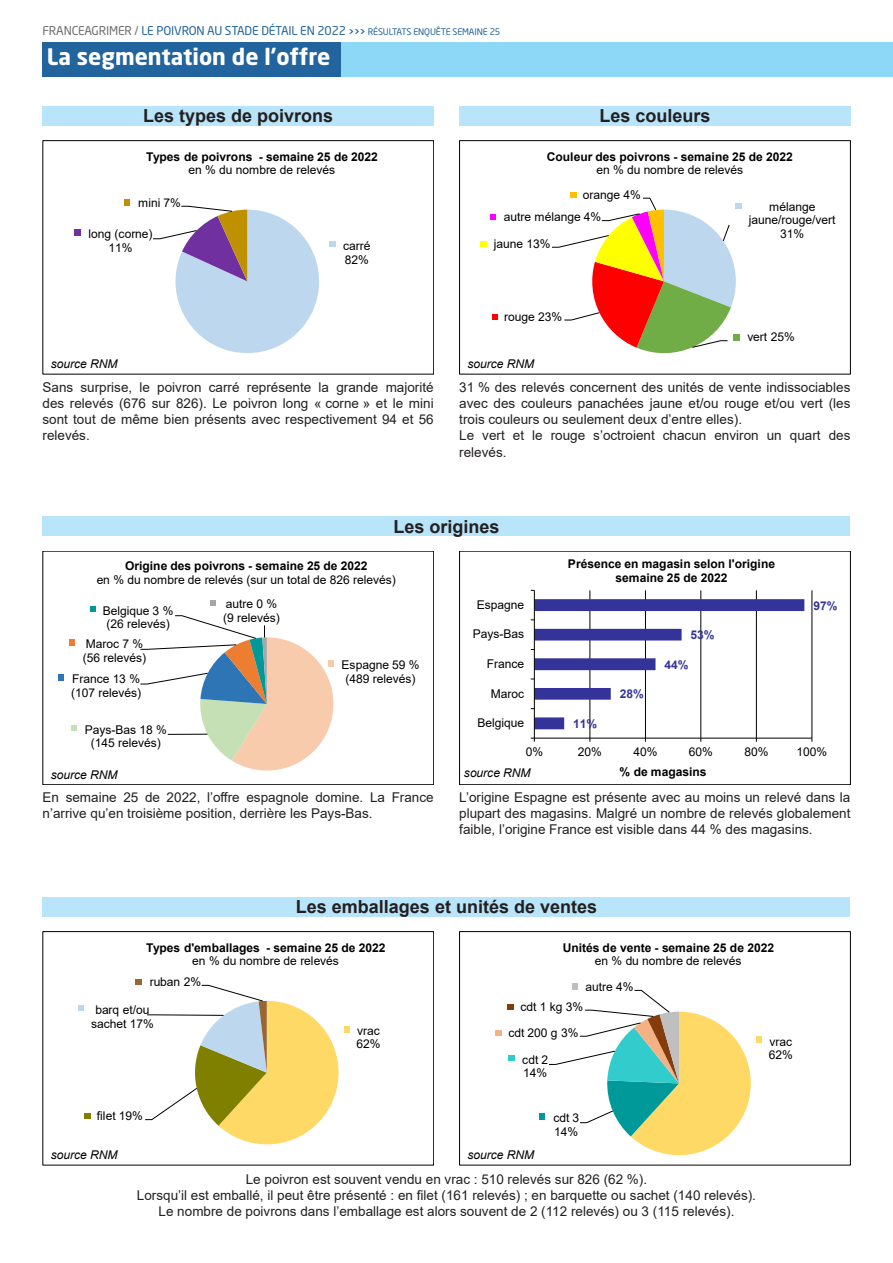
<style>
.page{position:relative;width:893px;height:1263px;background:#fff}
.page>*{position:absolute;margin:0;border:0;box-sizing:border-box;transform-origin:0 0}
.t1{font:700 22.5px "Neo Sans";color:#fff}
.graph_titre{font:700 18px "Arial";color:#231f20}
.te_____9{font:13.5px/16.2px "Arial";color:#231f20;text-align:justify}
.t2{font:12px/13.6px "Arial";letter-spacing:-.005em;color:#000}
.t3{font:700 12px/13.6px "Arial";letter-spacing:-.005em;color:#000;text-align:center}
.t4{font:12px "Neo Sans";letter-spacing:-.015em;color:#22649e}
.t5{font:italic 12px "Arial";letter-spacing:-.005em;color:#000}
.t6{font:700 12px "Arial";letter-spacing:-.005em;color:#339}
.s1{color:#6c6d70}
.s2{font-weight:700;font-size:9px}
.s3{font-size:9px}
.s4{font-weight:400}
.s5{font-weight:700}
</style>
<div class="page">
<div style="left:43px;top:43px;width:749px;height:34px;background:#22649e"></div>
<div style="left:342px;top:43px;width:551px;height:34px;background:#8dd7f7"></div>
<div style="left:43px;top:106px;width:391px;height:19px;background:#b9e5fa"></div>
<div style="left:459px;top:106px;width:391px;height:19px;background:#b9e5fa"></div>
<div style="left:735px;top:203px;width:7px;height:6px;background:#bdd7ee"></div>
<svg style="left:492px;top:314px;width:6px;height:6px"></svg>
<svg style="left:481px;top:241px;width:6px;height:6px"></svg>
<svg style="left:490px;top:214px;width:6px;height:6px"></svg>
<svg style="left:552px;top:192px;width:188px;height:162px"></svg>
<div style="left:459px;top:140px;width:392px;height:234px;border:1px solid #000"></div>
<svg style="left:153px;top:206px;width:166px;height:147px"></svg>
<svg style="left:330px;top:241px;width:6px;height:6px"></svg>
<div style="left:74px;top:229px;width:7px;height:6px;background:#7030a0"></div>
<svg style="left:124px;top:200px;width:6px;height:6px"></svg>
<div style="left:43px;top:140px;width:391px;height:234px;border:1px solid #000"></div>
<div style="left:43px;top:897px;width:807px;height:19px;background:#b9e5fa"></div>
<svg style="left:84px;top:1113px;width:6px;height:6px"></svg>
<svg style="left:78px;top:1005px;width:6px;height:6px"></svg>
<svg style="left:136px;top:979px;width:214px;height:165px"></svg>
<div style="left:43px;top:931px;width:391px;height:234px;border:1px solid #000"></div>
<svg style="left:508px;top:1055px;width:6px;height:6px"></svg>
<svg style="left:495px;top:1030px;width:6px;height:6px"></svg>
<svg style="left:508px;top:1004px;width:6px;height:6px"></svg>
<svg style="left:539px;top:984px;width:223px;height:171px"></svg>
<div style="left:459px;top:931px;width:392px;height:234px;border:1px solid #000"></div>
<div style="left:43px;top:517px;width:807px;height:19px;background:#b9e5fa"></div>
<hr style="left:590px;top:590px;width:1px;height:148px;background:#000">
<hr style="left:645px;top:590px;width:1px;height:148px;background:#000">
<hr style="left:701px;top:590px;width:1px;height:148px;background:#000">
<hr style="left:756px;top:590px;width:1px;height:148px;background:#000">
<hr style="left:812px;top:590px;width:1px;height:148px;background:#000">
<hr style="left:534px;top:738px;width:278px;height:1px;background:#000">
<hr style="left:534px;top:590px;width:1px;height:148px;background:#000">
<svg style="left:531px;top:599px;width:273px;height:130px"></svg>
<div style="left:459px;top:551px;width:392px;height:234px;border:1px solid #000"></div>
<svg style="left:140px;top:615px;width:194px;height:155px"></svg>
<svg style="left:71px;top:725px;width:6px;height:6px"></svg>
<div style="left:58px;top:674px;width:6px;height:7px;background:#2e75b6"></div>
<svg style="left:69px;top:640px;width:5px;height:6px"></svg>
<svg style="left:90px;top:606px;width:6px;height:6px"></svg>
<svg style="left:210px;top:600px;width:6px;height:5px"></svg>
<div style="left:43px;top:551px;width:391px;height:234px;border:1px solid #000"></div>
<p class="t4" style="left:43px;top:24px;width:459px"><span class="s1">FRANCEAGRIMER /</span> LE POIVRON AU STADE DÉTAIL EN 2022 <span class="s2">&gt;&gt;&gt;</span> <span class="s3">RÉSULTATS ENQUÊTE SEMAINE 25</span></p>
<p class="t1" style="left:47px;top:43px;width:285px">La segmentation de l’offre</p>
<p class="graph_titre" style="left:143px;top:103px;width:192px">Les types de poivrons</p>
<p class="graph_titre" style="left:599px;top:103px;width:113px">Les couleurs</p>
<p class="t3" style="left:146px;top:150px;width:233px">Types de poivrons - semaine 25 de 2022 <span class="s4">en % du nombre de relevés</span></p>
<p class="t3" style="left:547px;top:150px;width:247px">Couleur des poivrons - semaine 25 de 2022 <span class="s4">en % du nombre de relevés</span></p>
<p class="t2" style="left:138px;top:196px;width:44px">mini 7%</p>
<p class="t2" style="left:89px;top:227px;width:66px;text-align:center">long (corne)<br>11%</p>
<p class="t2" style="left:343px;top:239px;width:29px">carré<br>82%</p>
<p class="t2" style="left:583px;top:188px;width:60px">orange 4%</p>
<p class="t2" style="left:504px;top:210px;width:99px">autre mélange 4%</p>
<p class="t2" style="left:494px;top:237px;width:58px">jaune 13%</p>
<p class="t2" style="left:749px;top:200px;width:88px;text-align:center">mélange jaune/rouge/vert<br>31%</p>
<p class="t2" style="left:504px;top:310px;width:60px">rouge 23%</p>
<p class="t2" style="left:747px;top:330px;width:49px">vert 25%</p>
<p class="t5" style="left:51px;top:356px;width:68px">source RNM</p>
<p class="t5" style="left:467px;top:356px;width:68px">source RNM</p>
<p class="te_____9" style="left:43px;top:379px;width:393px">Sans surprise, le poivron carré représente la grande majorité des relevés (676 sur 826). Le poivron long « corne » et le mini sont tout de même bien présents avec respectivement 94 et 56 relevés.</p>
<p class="te_____9" style="left:459px;top:379px;width:393px">31 % des relevés concernent des unités de vente indissociables avec des couleurs panachées jaune et/ou rouge et/ou vert (les trois couleurs ou seulement deux d’entre elles).</p>
<p class="te_____9" style="left:459px;top:427px;width:393px">Le vert et le rouge s’octroient chacun environ un quart des relevés.</p>
<p class="graph_titre" style="left:393px;top:514px;width:108px">Les origines</p>
<p class="t2" style="left:97px;top:559px;width:301px;text-align:center"><span class="s5">Origine des poivrons - semaine 25 de 2022<br></span>en % du nombre de relevés (sur un total de 826 relevés)</p>
<p class="t3" style="left:568px;top:557px;width:209px">Présence en magasin selon l'origine semaine 25 de 2022</p>
<p class="t2" style="left:103px;top:604px;width:72px;text-align:center">Belgique 3 % (26 relevés)</p>
<p class="t2" style="left:223px;top:597px;width:58px">autre 0 % (9 relevés)</p>
<p class="t2" style="left:83px;top:637px;width:65px">Maroc 7 % (56 relevés)</p>
<p class="t2" style="left:71px;top:672px;width:71px">France 13 % (107 relevés)</p>
<p class="t2" style="left:85px;top:722px;width:84px;text-align:center">Pays-Bas 18 % (145 relevés)</p>
<p class="t5" style="left:51px;top:767px;width:68px">source RNM</p>
<p class="t2" style="left:342px;top:658px;width:79px;text-align:center">Espagne 59 % (489 relevés)</p>
<p class="t2" style="left:477px;top:598px;width:49px">Espagne</p>
<p class="t2" style="left:473px;top:627px;width:53px">Pays-Bas</p>
<p class="t2" style="left:487px;top:657px;width:39px">France</p>
<p class="t2" style="left:491px;top:686px;width:35px">Maroc</p>
<p class="t2" style="left:477px;top:716px;width:48px">Belgique</p>
<p class="t6" style="left:573px;top:715px;width:26px">11%</p>
<p class="t6" style="left:620px;top:685px;width:26px">28%</p>
<p class="t6" style="left:691px;top:626px;width:26px">53%</p>
<p class="t6" style="left:664px;top:656px;width:26px">44%</p>
<p class="t6" style="left:813px;top:597px;width:26px">97%</p>
<p class="t2" style="left:526px;top:745px;width:19px">0%</p>
<p class="t2" style="left:578px;top:745px;width:26px">20%</p>
<p class="t2" style="left:633px;top:745px;width:26px">40%</p>
<p class="t2" style="left:689px;top:745px;width:26px">60%</p>
<p class="t2" style="left:744px;top:745px;width:26px">80%</p>
<p class="t2" style="left:797px;top:745px;width:32px">100%</p>
<p class="t5" style="left:464px;top:765px;width:68px">source RNM</p>
<p class="t3" style="left:620px;top:765px;width:88px">% de magasins</p>
<p class="te_____9" style="left:43px;top:789px;width:393px">En semaine 25 de 2022, l’offre espagnole domine. La France n’arrive qu’en troisième position, derrière les Pays-Bas.</p>
<p class="te_____9" style="left:459px;top:789px;width:393px">L’origine Espagne est présente avec au moins un relevé dans la plupart des magasins. Malgré un nombre de relevés globalement faible, l’origine France est visible dans 44 % des magasins.</p>
<p class="graph_titre" style="left:296px;top:894px;width:303px">Les emballages et unités de ventes</p>
<p class="t3" style="left:146px;top:941px;width:241px">Types d'emballages - semaine 25 de 2022 <span class="s4">en % du nombre de relevés</span></p>
<p class="t3" style="left:563px;top:941px;width:213px">Unités de vente - semaine 25 de 2022 <span class="s4">en % du nombre de relevés</span></p>
<p class="t2" style="left:150px;top:975px;width:53px">ruban 2%</p>
<p class="t2" style="left:585px;top:980px;width:50px">autre 4%</p>
<p class="t2" style="left:91px;top:1003px;width:64px;text-align:center">barq et/ou sachet 17%</p>
<p class="t2" style="left:356px;top:1023px;width:26px">vrac<br>62%</p>
<p class="t2" style="left:520px;top:1000px;width:64px">cdt 1 kg 3%</p>
<p class="t2" style="left:508px;top:1026px;width:72px">cdt 200 g 3%</p>
<p class="t2" style="left:522px;top:1052px;width:27px">cdt 2<br>14%</p>
<p class="t2" style="left:769px;top:1034px;width:26px">vrac<br>62%</p>
<p class="t2" style="left:97px;top:1109px;width:47px">filet 19%</p>
<p class="t2" style="left:553px;top:1111px;width:27px">cdt 3<br>14%</p>
<p class="t5" style="left:51px;top:1147px;width:68px">source RNM</p>
<p class="t5" style="left:467px;top:1147px;width:68px">source RNM</p>
<p class="te_____9" style="left:246px;top:1170px;width:403px">Le poivron est souvent vendu en vrac : 510 relevés sur 826 (62 %).</p>
<p class="te_____9" style="left:137px;top:1187px;width:621px">Lorsqu’il est emballé, il peut être présenté : en filet (161 relevés) ; en barquette ou sachet (140 relevés).</p>
<p class="te_____9" style="left:159px;top:1203px;width:577px">Le nombre de poivrons dans l’emballage est alors souvent de 2 (112 relevés) ou 3 (115 relevés).</p>
</div>
